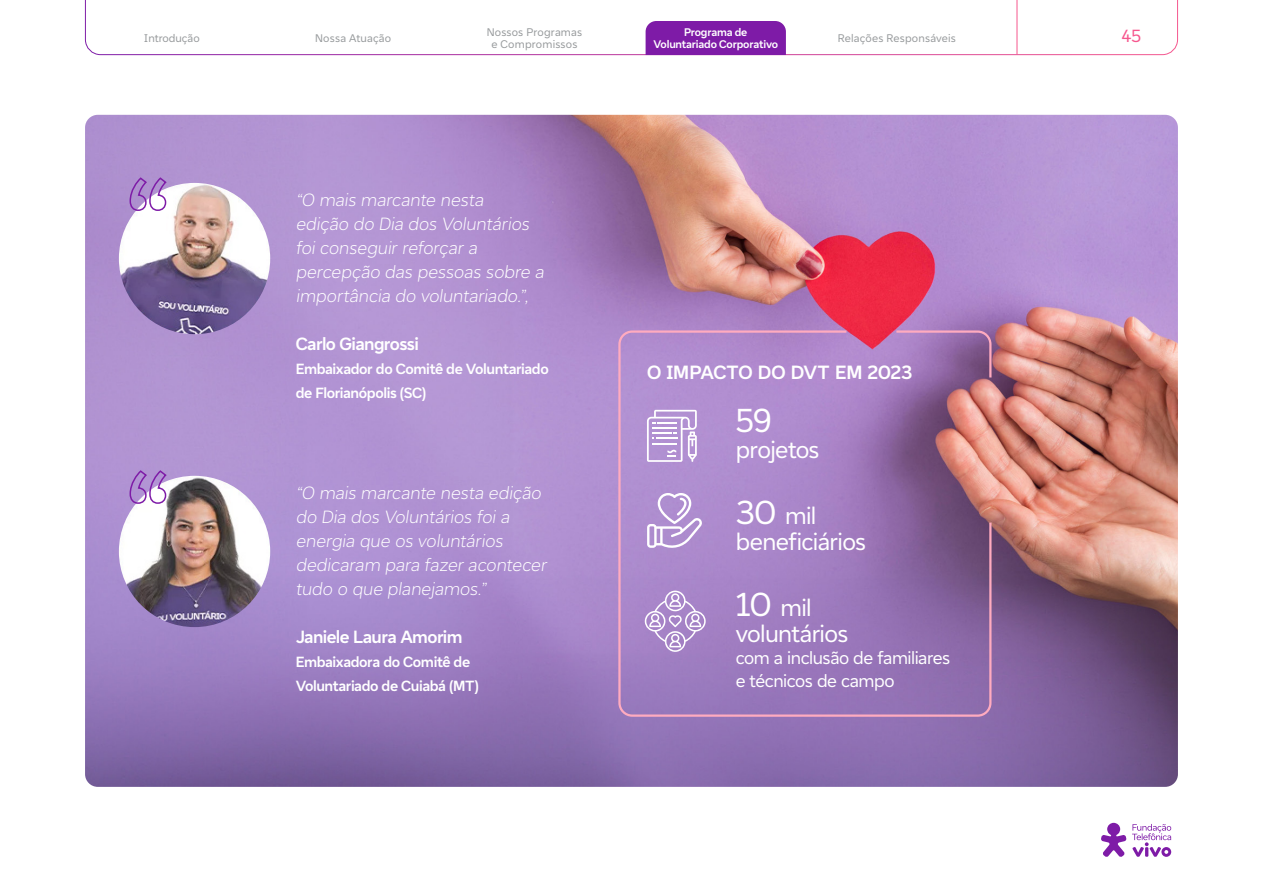
<style>
.page{position:relative;width:1263px;height:893px;background:#fff}
.page>*{position:absolute;margin:0;border:0;box-sizing:border-box;transform-origin:0 0}
._01_título_x_1{font:33.75px "Vivo Type";color:#fff}
._01_título_x_1-2{font:24.3px "Vivo Type";letter-spacing:-.03em;color:#fff}
._03a_subtitulo_extra{font:700 19.5px "Vivo Type";color:#fff}
._04_texto_corrido{font:300 18px/24px "Vivo Type";color:#fff}
._01_título_x_1-3{font:18px/22.5px "Vivo Type";letter-spacing:-.025em;color:#fff}
._04_texto_corrido-2{font:700 18px "Vivo Type";letter-spacing:-.035em;color:#fff}
.t1{font:17.85px "Vivo Type";color:#f6578e}
._04_texto_corrido-3{font:700 15px/24px "Vivo Type";letter-spacing:-.025em;color:#fff}
.t2{font:11.25px/12px "Vivo Type";letter-spacing:.01em;color:#979a9c;text-align:center}
.t3{font:700 11.25px/12px "Vivo Type";letter-spacing:-.015em;color:#fff;text-align:center}
.s1{font-size:33.75px}
</style>
<div class="page">
<img style="left:85px;top:115px;width:1093px;height:672px">
<svg style="left:1101px;top:823px;width:25px;height:34px"></svg>
<svg style="left:1132px;top:824px;width:39px;height:33px"></svg>
<img style="left:119px;top:183px;width:151px;height:151px;border-radius:76px">
<svg style="left:129px;top:176px;width:39px;height:36px"></svg>
<img style="left:119px;top:476px;width:151px;height:151px;border-radius:76px">
<svg style="left:129px;top:469px;width:39px;height:36px"></svg>
<svg style="left:617px;top:329px;width:376px;height:389px;background:#a47eba"></svg>
<svg style="left:894px;top:329px;width:99px;height:51px;background:#9b70ab"></svg>
<svg style="left:85px;top:0;width:1093px;height:55px"></svg>
<hr style="left:1017px;top:0;width:1px;height:54px;background:#f6578e">
<div style="left:646px;top:21px;width:140px;height:34px;background:#7e1ba7"></div>
<p class="t3" style="left:653px;top:26px;width:126px">Programa de<br>Voluntariado Corporativo</p>
<p class="t2" style="left:315px;top:32px;width:78px">Nossa Atuação</p>
<p class="t2" style="left:487px;top:26px;width:97px">Nossos Programas e Compromissos</p>
<p class="t2" style="left:144px;top:32px;width:57px">Introdução</p>
<p class="t2" style="left:838px;top:32px;width:120px">Relações Responsáveis</p>
<p class="_04_texto_corrido" style="left:296px;top:187px;width:253px">“O mais marcante nesta<br>edição do Dia dos Voluntários foi conseguir reforçar a percepção das pessoas sobre a importância do voluntariado.”,</p>
<p class="_04_texto_corrido-2" style="left:296px;top:332px;width:125px">Carlo Giangrossi</p>
<p class="_04_texto_corrido-3" style="left:296px;top:357px;width:255px">Embaixador do Comitê de Voluntariado de Florianópolis (SC)</p>
<p class="_04_texto_corrido" style="left:296px;top:480px;width:255px">“O mais marcante nesta edição do Dia dos Voluntários foi a energia que os voluntários dedicaram para fazer acontecer tudo o que planejamos.”</p>
<p class="_04_texto_corrido-2" style="left:296px;top:625px;width:168px">Janiele Laura Amorim</p>
<p class="_04_texto_corrido-3" style="left:296px;top:649px;width:185px">Embaixadora do Comitê de<br>Voluntariado de Cuiabá (MT)</p>
<p class="_03a_subtitulo_extra" style="left:647px;top:359px;width:267px">O IMPACTO DO DVT EM 2023</p>
<p class="_01_título_x_1" style="left:736px;top:399px;width:38px">59</p>
<p class="_01_título_x_1-2" style="left:736px;top:434px;width:85px">projetos</p>
<p class="_01_título_x_1-2" style="left:736px;top:500px;width:82px"><span class="s1">30</span> mil</p>
<p class="_01_título_x_1-2" style="left:736px;top:525px;width:132px">beneficiários</p>
<p class="_01_título_x_1-2" style="left:736px;top:592px;width:77px"><span class="s1">10</span> mil</p>
<p class="_01_título_x_1-2" style="left:736px;top:617px;width:114px">voluntários</p>
<p class="_01_título_x_1-3" style="left:736px;top:646px;width:216px">com a inclusão de familiares e técnicos de campo</p>
<p class="t1" style="left:1121px;top:24px;width:21px">45</p>
</div>
